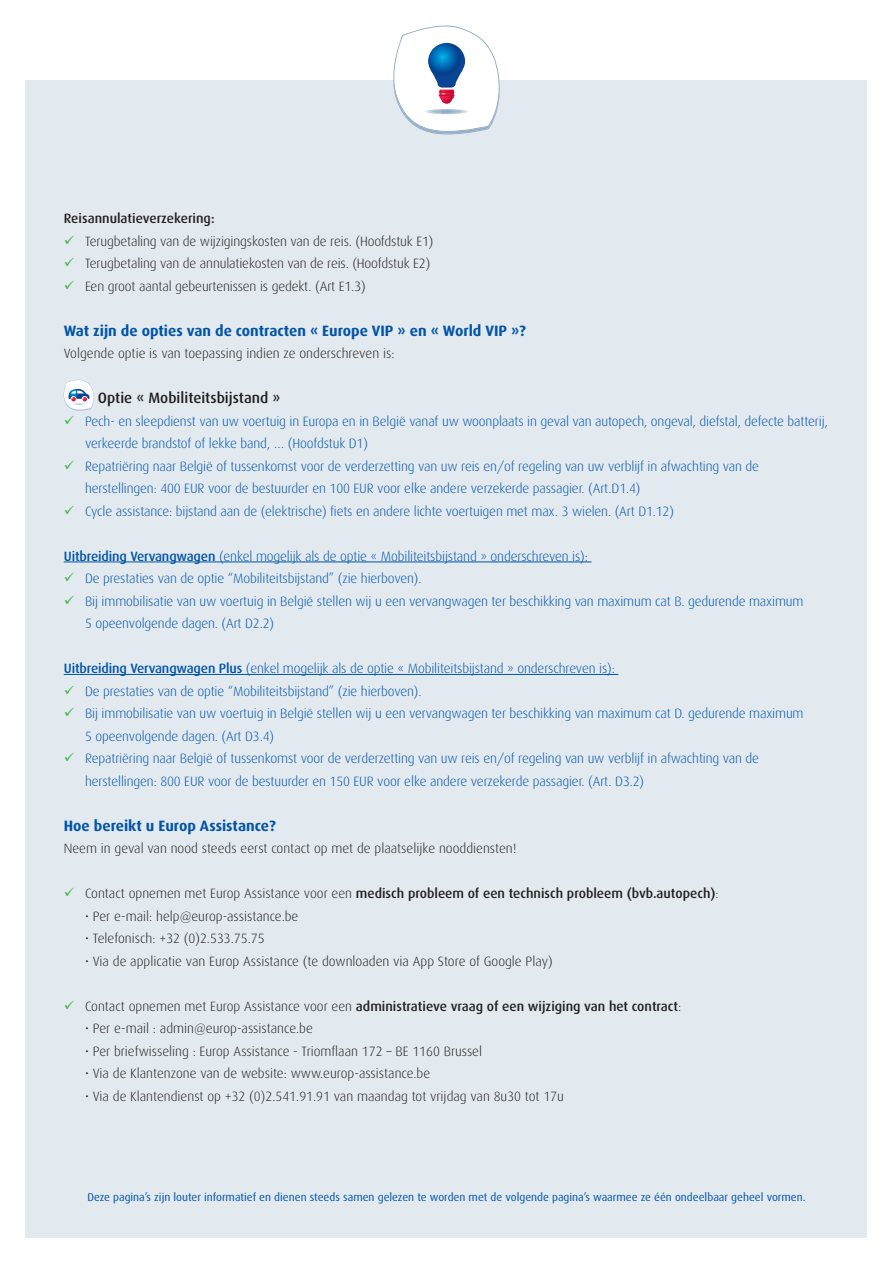
<style>
.page{position:relative;width:893px;height:1263px;background:#fff}
.page>*{position:absolute;margin:0;border:0;box-sizing:border-box;transform-origin:0 0}
.t1{font:700 15px "Dax";color:#0154a6}
.t2{font:500 15px "Dax";color:#231f20}
.t3{font:300 13.5px/22.5px "Dax";letter-spacing:-.01em;color:#0154a6}
.t4{font:300 13.5px "Dax";color:#231f20}
.t5{font:500 13.5px "Dax";color:#231f20}
.t6{font:11.25px "Dax";color:#0154a6}
.s1{color:#45b749}
.s2{font-weight:500}
.s3{font-weight:300}
</style>
<div class="page">
<div style="left:26px;top:80px;width:841px;height:1157px;background:#e2e9ef"></div>
<svg style="left:393px;top:26px;width:107px;height:108px"></svg>
<hr style="left:64px;top:562px;width:527px;height:1px;background:#0154a6">
<hr style="left:64px;top:674px;width:554px;height:1px;background:#0154a6">
<svg style="left:64px;top:380px;width:30px;height:31px"></svg>
<p class="t5" style="left:64px;top:211px;width:152px">Reisannulatieverzekering:</p>
<p class="t4" style="left:64px;top:233px;width:371px"><span class="s1">✓</span> Terugbetaling van de wijzigingskosten van de reis. (Hoofdstuk E1)</p>
<p class="t4" style="left:64px;top:256px;width:368px"><span class="s1">✓</span> Terugbetaling van de annulatiekosten van de reis. (Hoofdstuk E2)</p>
<p class="t4" style="left:64px;top:278px;width:303px"><span class="s1">✓</span> Een groot aantal gebeurtenissen is gedekt. (Art E1.3)</p>
<p class="t1" style="left:64px;top:322px;width:464px">Wat zijn de opties van de contracten « Europe VIP » en « World VIP »?</p>
<p class="t4" style="left:64px;top:346px;width:332px">Volgende optie is van toepassing indien ze onderschreven is:</p>
<p class="t2" style="left:98px;top:389px;width:184px">Optie « Mobiliteitsbijstand »</p>
<p class="t3" style="left:85px;top:410px;width:745px;text-indent:-21px"><span class="s1">✓</span> Pech- en sleepdienst van uw voertuig in Europa en in België vanaf uw woonplaats in geval van autopech, ongeval, diefstal, defecte batterij, verkeerde brandstof of lekke band, … (Hoofdstuk D1)</p>
<p class="t3" style="left:85px;top:455px;width:676px;text-indent:-21px"><span class="s1">✓</span> Repatriëring naar België of tussenkomst voor de verderzetting van uw reis en/of regeling van uw verblijf in afwachting van de herstellingen: 400 EUR voor de bestuurder en 100 EUR voor elke andere verzekerde passagier. (Art.D1.4)</p>
<p class="t3" style="left:64px;top:500px;width:612px"><span class="s1">✓</span> Cycle assistance: bijstand aan de (elektrische) fiets en andere lichte voertuigen met max. 3 wielen. (Art D1.12)</p>
<p class="t3" style="left:64px;top:545px;width:526px"><span class="s2">Uitbreiding Vervangwagen</span> (enkel mogelijk als de optie « Mobiliteitsbijstand » onderschreven is):</p>
<p class="t3" style="left:64px;top:567px;width:359px"><span class="s1">✓</span> De prestaties van de optie “Mobiliteitsbijstand” (zie hierboven).</p>
<p class="t3" style="left:85px;top:590px;width:720px;text-indent:-21px"><span class="s1">✓</span> Bij immobilisatie van uw voertuig in België stellen wij u een vervangwagen ter beschikking van maximum cat B. gedurende maximum<br>5 opeenvolgende dagen. (Art D2.2)</p>
<p class="t3" style="left:64px;top:657px;width:553px"><span class="s2">Uitbreiding Vervangwagen Plus</span> (enkel mogelijk als de optie « Mobiliteitsbijstand » onderschreven is):</p>
<p class="t3" style="left:64px;top:680px;width:359px"><span class="s1">✓</span> De prestaties van de optie “Mobiliteitsbijstand” (zie hierboven).</p>
<p class="t3" style="left:85px;top:702px;width:720px;text-indent:-21px"><span class="s1">✓</span> Bij immobilisatie van uw voertuig in België stellen wij u een vervangwagen ter beschikking van maximum cat D. gedurende maximum<br>5 opeenvolgende dagen. (Art D3.4)</p>
<p class="t3" style="left:85px;top:747px;width:676px;text-indent:-21px"><span class="s1">✓</span> Repatriëring naar België of tussenkomst voor de verderzetting van uw reis en/of regeling van uw verblijf in afwachting van de herstellingen: 800 EUR voor de bestuurder en 150 EUR voor elke andere verzekerde passagier. (Art. D3.2)</p>
<p class="t1" style="left:64px;top:817px;width:214px">Hoe bereikt u Europ Assistance?</p>
<p class="t4" style="left:64px;top:841px;width:454px">Neem in geval van nood steeds eerst contact op met de plaatselijke nooddiensten!</p>
<p class="t5" style="left:64px;top:886px;width:656px"><span class="s1">✓</span> <span class="s3">Contact opnemen met Europ Assistance voor een</span> medisch probleem of een technisch probleem (bvb.autopech)<span class="s3">:</span></p>
<p class="t4" style="left:85px;top:908px;width:215px">• Per e-mail: help@europ-assistance.be</p>
<p class="t4" style="left:85px;top:931px;width:181px">• Telefonisch: +32 (0)2.533.75.75</p>
<p class="t4" style="left:85px;top:953px;width:469px">• Via de applicatie van Europ Assistance (te downloaden via App Store of Google Play)</p>
<p class="t5" style="left:64px;top:998px;width:619px"><span class="s1">✓</span> <span class="s3">Contact opnemen met Europ Assistance voor een</span> administratieve vraag of een wijziging van het contract<span class="s3">:</span></p>
<p class="t4" style="left:85px;top:1021px;width:229px">• Per e-mail : admin@europ-assistance.be</p>
<p class="t4" style="left:85px;top:1043px;width:399px">• Per briefwisseling : Europ Assistance - Triomflaan 172 – BE 1160 Brussel</p>
<p class="t4" style="left:85px;top:1066px;width:347px">• Via de Klantenzone van de website: www.europ-assistance.be</p>
<p class="t4" style="left:85px;top:1088px;width:480px">• Via de Klantendienst op +32 (0)2.541.91.91 van maandag tot vrijdag van 8u30 tot 17u</p>
<p class="t6" style="left:87px;top:1190px;width:720px">Deze pagina’s zijn louter informatief en dienen steeds samen gelezen te worden met de volgende pagina’s waarmee ze één ondeelbaar geheel vormen.</p>
</div>
